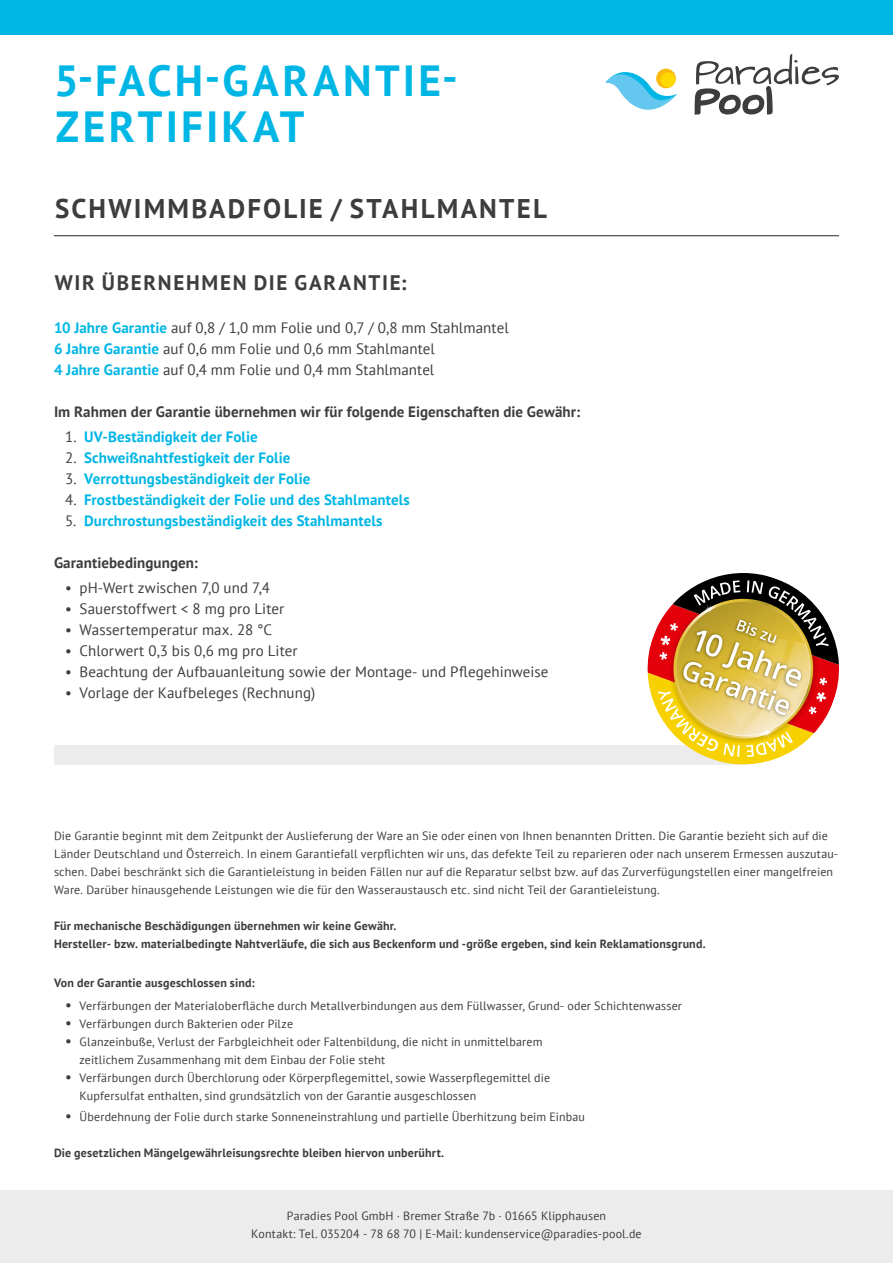
<style>
.page{position:relative;width:893px;height:1263px;background:#fff}
.page>*{position:absolute;margin:0;border:0;box-sizing:border-box;transform-origin:0 0}
.t1{font:700 43.5px/46.5px "PT Sans";letter-spacing:.075em;color:#00b6e5}
.t2{font:700 27px "PT Sans";letter-spacing:.08em;color:#3d3d3c}
.t3{font:700 21px "PT Sans";letter-spacing:.085em;color:#3d3d3c}
.t4{font:15px/21px "PT Sans";letter-spacing:.005em;color:#3d3d3c}
.t5{font:700 15px "PT Sans";letter-spacing:.005em;color:#00b6e5}
.t6{font:700 15px "PT Sans";letter-spacing:.005em;color:#3d3d3c}
.t7{font:12px/18px "PT Sans";letter-spacing:.015em;color:#3d3d3c}
.t8{font:700 12px/18px "PT Sans";letter-spacing:.015em;color:#3d3d3c}
.s1{font-weight:700;color:#00b6e5}
.s2{font-weight:400;color:#3d3d3c}
.s3{font-size:15px}
</style>
<div class="page">
<div style="left:0;top:1191px;width:893px;height:72px;background:#ececec"></div>
<div style="left:54px;top:745px;width:691px;height:19px;background:#ececec"></div>
<hr style="left:54px;top:235px;width:785px;height:1px;background:#3d3d3c">
<svg style="left:635px;top:573px;width:204px;height:192px"></svg>
<svg style="left:695px;top:54px;width:144px;height:61px"></svg>
<svg style="left:605px;top:68px;width:72px;height:42px"></svg>
<svg style="left:656px;top:69px;width:20px;height:19px"></svg>
<div style="left:660px;top:72px;width:15px;height:15px;background:#ffd800;border-radius:50%"></div>
<div style="left:0;top:0;width:893px;height:34px;background:#00b6e5"></div>
<h1 class="t1" style="left:54px;top:56px;width:405px">5-FACH-GARANTIE-<br>ZERTIFIKAT</h1>
<h2 class="t2" style="left:55px;top:191px;width:493px">SCHWIMMBADFOLIE / STAHLMANTEL</h2>
<h3 class="t3" style="left:55px;top:269px;width:353px">WIR ÜBERNEHMEN DIE GARANTIE:</h3>
<p class="t4" style="left:54px;top:317px;width:456px"><span class="s1">10 Jahre Garantie</span> auf 0,8 / 1,0 mm Folie und 0,7 / 0,8 mm Stahlmantel<br><span class="s1">6 Jahre Garantie</span> auf 0,6 mm Folie und 0,6 mm Stahlmantel<br><span class="s1">4 Jahre Garantie</span> auf 0,4 mm Folie und 0,4 mm Stahlmantel</p>
<p class="t6" style="left:54px;top:401px;width:528px">Im Rahmen der Garantie übernehmen wir für folgende Eigenschaften die Gewähr:</p>
<p class="t5" style="left:65px;top:427px;width:194px"><span class="s2">1.</span> UV-Beständigkeit der Folie</p>
<p class="t5" style="left:65px;top:448px;width:227px"><span class="s2">2.</span> Schweißnahtfestigkeit der Folie</p>
<p class="t5" style="left:65px;top:469px;width:247px"><span class="s2">3.</span> Verrottungsbeständigkeit der Folie</p>
<p class="t5" style="left:65px;top:490px;width:346px"><span class="s2">4.</span> Frostbeständigkeit der Folie und des Stahlmantels</p>
<p class="t5" style="left:65px;top:511px;width:319px"><span class="s2">5.</span> Durchrostungsbeständigkeit des Stahlmantels</p>
<p class="t6" style="left:54px;top:553px;width:145px">Garantiebedingungen:</p>
<p class="t4" style="left:65px;top:577px;width:206px">• pH-Wert zwischen 7,0 und 7,4</p>
<p class="t4" style="left:65px;top:598px;width:221px">• Sauerstoffwert &lt; 8 mg pro Liter</p>
<p class="t4" style="left:65px;top:619px;width:208px">• Wassertemperatur max. 28 °C</p>
<p class="t4" style="left:65px;top:640px;width:234px">• Chlorwert 0,3 bis 0,6 mg pro Liter</p>
<p class="t4" style="left:65px;top:661px;width:485px">• Beachtung der Aufbauanleitung sowie der Montage- und Pflegehinweise</p>
<p class="t4" style="left:65px;top:682px;width:252px">• Vorlage der Kaufbeleges (Rechnung)</p>
<p class="t7" style="left:54px;top:827px;width:786px">Die Garantie beginnt mit dem Zeitpunkt der Auslieferung der Ware an Sie oder einen von Ihnen benannten Dritten. Die Garantie bezieht sich auf die Länder Deutschland und Österreich. In einem Garantiefall verpflichten wir uns, das defekte Teil zu reparieren oder nach unserem Ermessen auszutau&shy;schen. Dabei beschränkt sich die Garantieleistung in beiden Fällen nur auf die Reparatur selbst bzw. auf das Zurverfügungstellen einer mangelfreien Ware. Darüber hinausgehende Leistungen wie die für den Wasseraustausch etc. sind nicht Teil der Garantieleistung.</p>
<p class="t8" style="left:54px;top:917px;width:653px">Für mechanische Beschädigungen übernehmen wir keine Gewähr.<br>Hersteller- bzw. materialbedingte Nahtverläufe, die sich aus Beckenform und -größe ergeben, sind kein Reklamationsgrund.</p>
<p class="t8" style="left:54px;top:974px;width:202px">Von der Garantie ausgeschlossen sind:</p>
<p class="t7" style="left:65px;top:996px;width:618px"><span class="s3">•</span> Verfärbungen der Materialoberfläche durch Metallverbindungen aus dem Füllwasser, Grund- oder Schichtenwasser</p>
<p class="t7" style="left:65px;top:1014px;width:229px"><span class="s3">•</span> Verfärbungen durch Bakterien oder Pilze</p>
<p class="t7" style="left:80px;top:1032px;width:464px;text-indent:-14px"><span class="s3">•</span> Glanzeinbuße, Verlust der Farbgleichheit oder Faltenbildung, die nicht in unmittelbarem zeitlichem Zusammenhang mit dem Einbau der Folie steht</p>
<p class="t7" style="left:80px;top:1068px;width:472px;text-indent:-14px"><span class="s3">•</span> Verfärbungen durch Überchlorung oder Körperpflegemittel, sowie Wasserpflegemittel die<br>Kupfersulfat enthalten, sind grundsätzlich von der Garantie ausgeschlossen</p>
<p class="t7" style="left:65px;top:1107px;width:521px"><span class="s3">•</span> Überdehnung der Folie durch starke Sonneneinstrahlung und partielle Überhitzung beim Einbau</p>
<p class="t8" style="left:54px;top:1143px;width:392px">Die gesetzlichen Mängelgewährleisungsrechte bleiben hiervon unberührt.</p>
<p class="t7" style="left:251px;top:1207px;width:392px;text-align:center">Paradies Pool GmbH · Bremer Straße 7b · 01665 Klipphausen<br>Kontakt: Tel. 035204 - 78 68 70 | E-Mail: kundenservice@paradies-pool.de</p>
</div>
